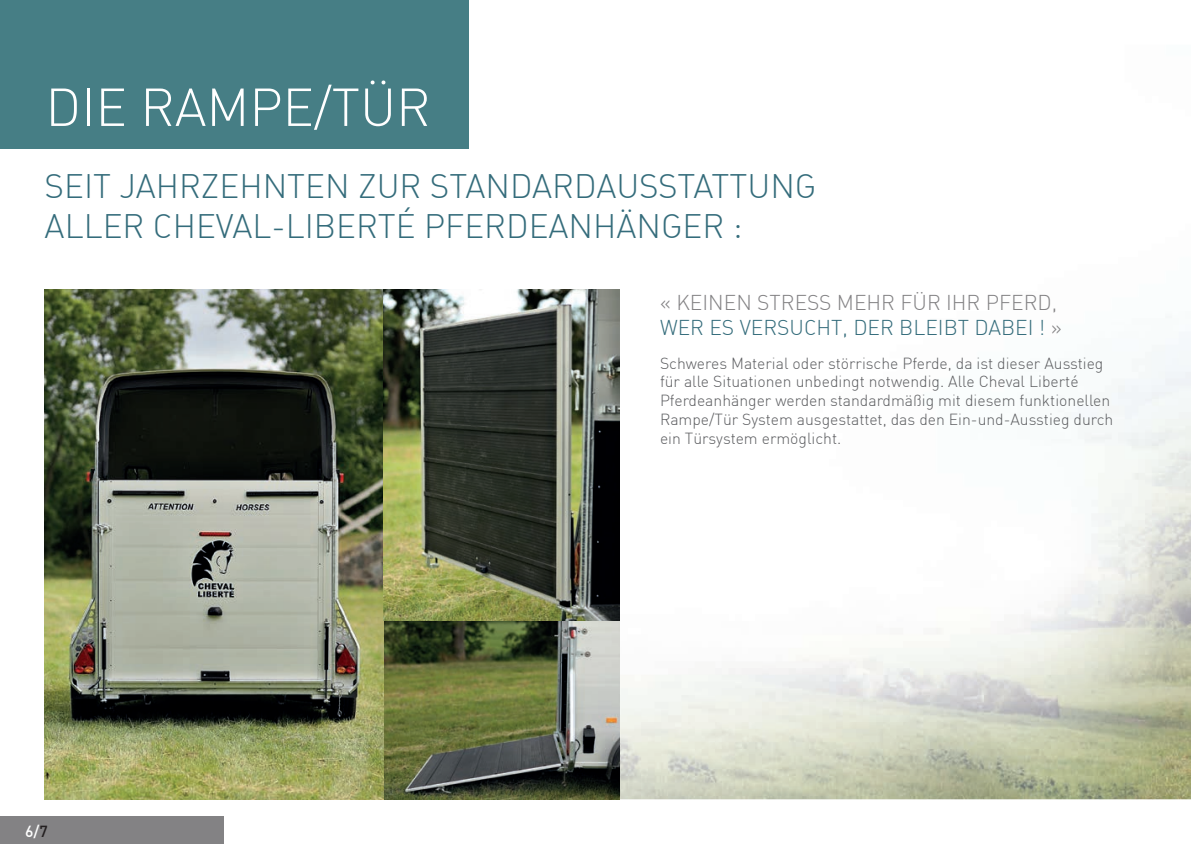
<style>
.page{position:relative;width:1191px;height:844px;background:#fff}
.page>*{position:absolute;margin:0;border:0;box-sizing:border-box;transform-origin:0 0}
.t1{font:52.5px "DIN Light Alternate";color:#fff}
.t2{font:33.25px/39.9px "DIN Light Alternate";color:#346c7b}
.t3{font:21px/25.2px "DIN Light Alternate";color:#838284}
.t4{font:300 15.75px/18.9px "DIN";color:#5b5c5f}
.t5{font:500 15.75px "DIN";color:#fff}
.s1{color:#231f20}
.s2{color:#346c7b}
</style>
<div class="page">
<div style="left:0;top:816px;width:223px;height:27px;background:#838284"></div>
<div style="left:0;top:0;width:469px;height:149px;background:#467e85"></div>
<img style="left:619px;top:289px;width:572px;height:510px">
<img style="left:44px;top:289px;width:575px;height:510px">
<h1 class="t1" style="left:45px;top:75px;width:386px">DIE RAMPE/TÜR</h1>
<h2 class="t2" style="left:45px;top:166px;width:773px">SEIT JAHRZEHNTEN ZUR STANDARDAUSSTATTUNG<br>ALLER CHEVAL-LIBERTÉ PFERDEANHÄNGER :</h2>
<p class="t5" style="left:25px;top:820px;width:24px">6/<span class="s1">7</span></p>
<h3 class="t3" style="left:660px;top:289px;width:403px">« KEINEN STRESS MEHR FÜR IHR PFERD,<br><span class="s2">WER ES VERSUCHT, DER BLEIBT DABEI !</span> »</h3>
<p class="t4" style="left:660px;top:353px;width:455px">Schweres Material oder störrische Pferde, da ist dieser Ausstieg für alle Situationen unbedingt notwendig. Alle Cheval Liberté Pferdeanhänger werden standardmäßig mit diesem funktionellen Rampe/Tür System ausgestattet, das den Ein-und-Ausstieg durch ein Türsystem ermöglicht.</p>
</div>
